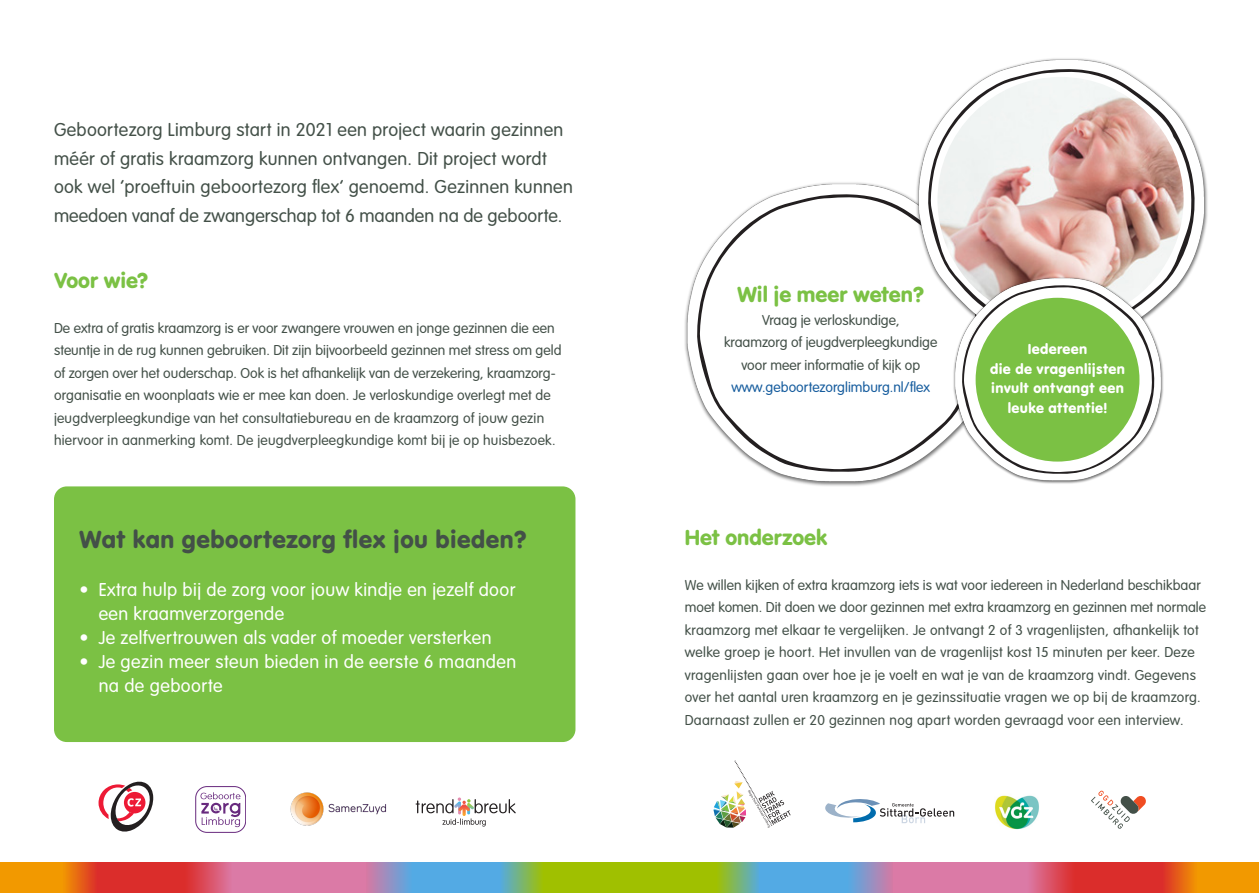
<style>
.page{position:relative;width:1259px;height:893px;background:#fff}
.page>*{position:absolute;margin:0;border:0;box-sizing:border-box;transform-origin:0 0}
.brood{font:25.5px "VAG Rundschrift D";letter-spacing:.02em;color:#435048}
.subkop{font:22.5px "VAG Rundschrift D";color:#7bc144}
.brood-2{font:22.5px "VAG Rundschrift D";color:#7bc144}
.inleiding{font:300 19.5px/28.5px "VAG Rundschrift D";letter-spacing:.015em;color:#435048}
.brood-3{font:300 19.5px/24px "VAG Rundschrift D";letter-spacing:.02em;color:#fff}
.brood-4{font:300 15px/22.5px "VAG Rundschrift D";letter-spacing:.01em;color:#435048}
.brood-5{font:15px/19.5px "VAG Rundschrift D";letter-spacing:.025em;color:#fff;text-align:center}
.brood-6{font:300 15px "VAG Rundschrift D";color:#175d9e}
</style>
<div class="page">
<div style="left:54px;top:486px;width:521px;height:256px;background:#7bc144;border-radius:13px"></div>
<svg style="left:499px;top:862px;width:130px;height:31px;background:#92bc27"></svg>
<svg style="left:365px;top:862px;width:134px;height:31px;background:#6aa1d8"></svg>
<div style="left:231px;top:862px;width:134px;height:31px;background:#db7aa6"></div>
<svg style="left:97px;top:862px;width:134px;height:31px;background:#db393e"></svg>
<svg style="left:0;top:862px;width:97px;height:31px;background:#ed8507"></svg>
<svg style="left:629px;top:862px;width:130px;height:31px;background:#93bc24"></svg>
<svg style="left:759px;top:862px;width:134px;height:31px;background:#68a1d9"></svg>
<div style="left:893px;top:862px;width:135px;height:31px;background:#db7aa6"></div>
<svg style="left:1028px;top:862px;width:133px;height:31px;background:#db393f"></svg>
<svg style="left:1161px;top:862px;width:98px;height:31px;background:#ed8308"></svg>
<img style="left:684px;top:182px;width:223px;height:304px">
<svg style="left:697px;top:194px;width:247px;height:278px"></svg>
<svg style="left:831px;top:482px;width:23px;height:1px"></svg>
<img style="left:995px;top:795px;width:44px;height:34px">
<svg style="left:1091px;top:791px;width:55px;height:38px"></svg>
<svg style="left:713px;top:760px;width:77px;height:68px"></svg>
<svg style="left:825px;top:799px;width:129px;height:24px"></svg>
<svg style="left:99px;top:782px;width:54px;height:50px"></svg>
<img style="left:290px;top:792px;width:97px;height:34px">
<div style="left:195px;top:786px;width:51px;height:47px;border:1px solid #682a7e;border-radius:11px"></div>
<svg style="left:200px;top:792px;width:40px;height:35px"></svg>
<svg style="left:415px;top:797px;width:101px;height:29px"></svg>
<img style="left:903px;top:58px;width:305px;height:312px">
<svg style="left:928px;top:68px;width:269px;height:263px"></svg>
<img style="left:937px;top:77px;width:246px;height:239px">
<img style="left:944px;top:251px;width:226px;height:233px">
<svg style="left:962px;top:285px;width:194px;height:189px"></svg>
<svg style="left:1053px;top:481px;width:16px;height:1px"></svg>
<div style="left:975px;top:298px;width:164px;height:164px;background:#7bc144;border-radius:50%"></div>
<p class="inleiding" style="left:54px;top:116px;width:520px">Geboortezorg Limburg start in 2021 een project waarin gezinnen méér of gratis kraamzorg kunnen ontvangen. Dit project wordt ook wel ‘proeftuin geboortezorg flex’ genoemd. Gezinnen kunnen meedoen vanaf de zwangerschap tot 6 maanden na de geboorte.</p>
<p class="subkop" style="left:54px;top:267px;width:96px">Voor wie?</p>
<p class="brood-4" style="left:54px;top:317px;width:509px">De extra of gratis kraamzorg is er voor zwangere vrouwen en jonge gezinnen die een steuntje in de rug kunnen gebruiken. Dit zijn bijvoorbeeld gezinnen met stress om geld of zorgen over het ouderschap. Ook is het afhankelijk van de verzekering, kraamzorg-</p>
<p class="brood-4" style="left:54px;top:385px;width:503px">organisatie en woonplaats wie er mee kan doen. Je verloskundige overlegt met de jeugdverpleegkundige van het consultatiebureau en de kraamzorg of jouw gezin hiervoor in aanmerking komt. De jeugdverpleegkundige komt bij je op huisbezoek.</p>
<p class="brood" style="left:80px;top:524px;width:448px">Wat kan geboortezorg flex jou bieden?</p>
<p class="brood-3" style="left:80px;top:578px;width:437px">• Extra hulp bij de zorg voor jouw kindje en jezelf door</p>
<p class="brood-3" style="left:99px;top:602px;width:187px">een kraamverzorgende</p>
<p class="brood-3" style="left:80px;top:626px;width:413px">• Je zelfvertrouwen als vader of moeder versterken</p>
<p class="brood-3" style="left:99px;top:650px;width:419px;text-indent:-19px">• Je gezin meer steun bieden in de eerste 6 maanden na de geboorte</p>
<p class="brood-2" style="left:737px;top:281px;width:188px">Wil je meer weten?</p>
<p class="brood-4" style="left:762px;top:309px;width:139px">Vraag je verloskundige,</p>
<p class="brood-4" style="left:724px;top:331px;width:215px">kraamzorg of jeugdverpleegkundige</p>
<p class="brood-4" style="left:741px;top:354px;width:180px">voor meer informatie of kijk op</p>
<p class="brood-6" style="left:731px;top:379px;width:200px">www.geboortezorglimburg.nl/flex</p>
<p class="brood-5" style="left:1027px;top:339px;width:61px">Iedereen</p>
<p class="brood-5" style="left:990px;top:359px;width:136px">die de vragenlijsten invult ontvangt een leuke attentie!</p>
<p class="subkop" style="left:685px;top:524px;width:144px">Het onderzoek</p>
<p class="brood-4" style="left:685px;top:574px;width:523px">We willen kijken of extra kraamzorg iets is wat voor iedereen in Nederland beschikbaar moet komen. Dit doen we door gezinnen met extra kraamzorg en gezinnen met normale kraamzorg met elkaar te vergelijken. Je ontvangt 2 of 3 vragenlijsten, afhankelijk tot welke groep je hoort. Het invullen van de vragenlijst kost 15 minuten per keer. Deze vragenlijsten gaan over hoe je je voelt en wat je van de kraamzorg vindt. Gegevens</p>
<p class="brood-4" style="left:685px;top:686px;width:517px">over het aantal uren kraamzorg en je gezinssituatie vragen we op bij de kraamzorg.</p>
<p class="brood-4" style="left:685px;top:709px;width:500px">Daarnaast zullen er 20 gezinnen nog apart worden gevraagd voor een interview.</p>
</div>
